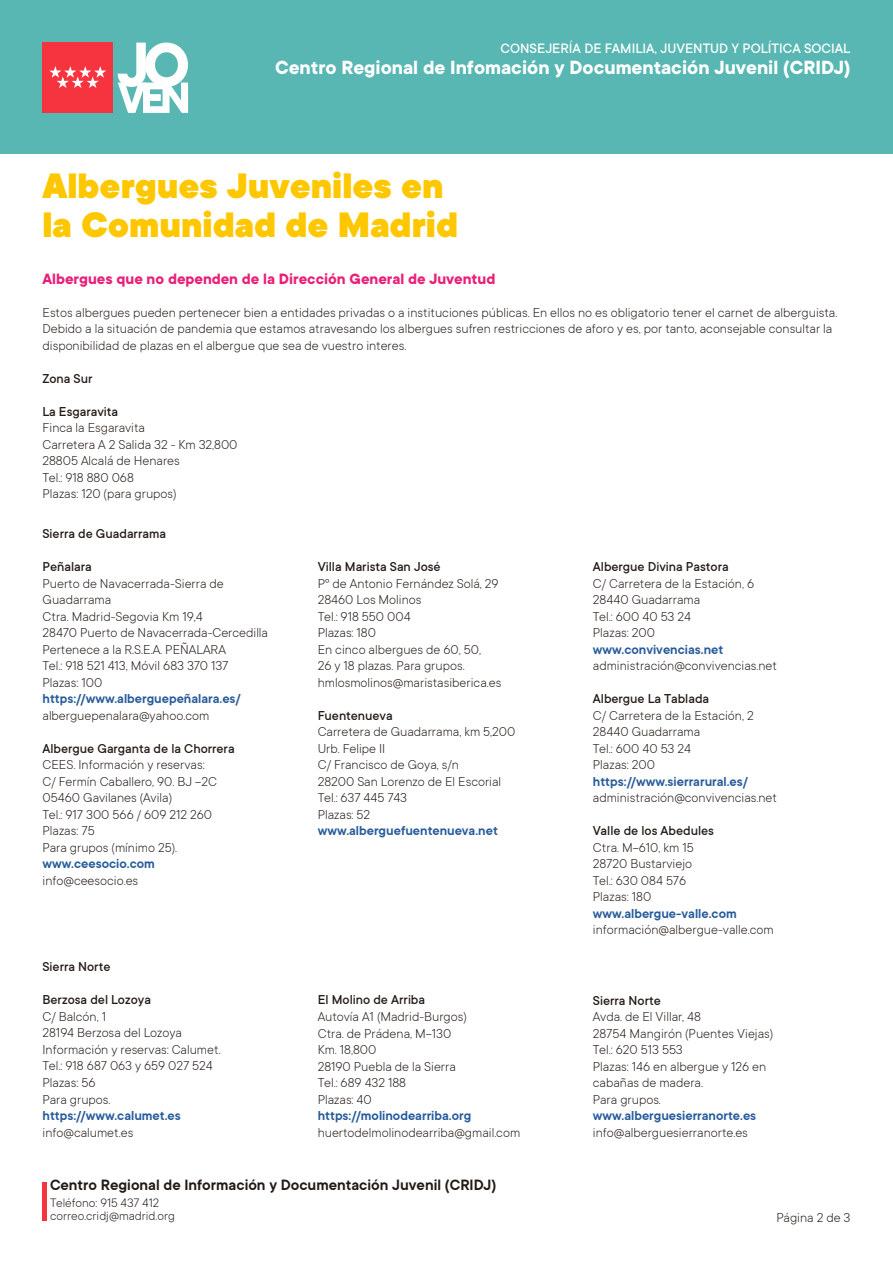
<style>
.page{position:relative;width:893px;height:1263px;background:#fff}
.page>*{position:absolute;margin:0;border:0;box-sizing:border-box;transform-origin:0 0}
.t1{font:900 39px/39px "TT Commons";color:#ffc700}
.t2{font:700 21px "TT Commons";color:#fff}
.t3{font:600 16.5px "TT Commons";color:#211915}
.t4{font:700 16.5px "TT Commons";color:#e91f77}
.t5{font:500 15px "TT Commons";color:#fff}
.t6{font:300 14.25px/16.5px "TT Commons";color:#211915}
.t7{font:600 14.25px "TT Commons";color:#275b9b}
.t8{font:500 14.25px "TT Commons";color:#211915}
.t9{font:300 13.5px/13.5px "TT Commons";color:#211915}
</style>
<div class="page">
<div style="left:0;top:0;width:893px;height:153px;background:#59b7b3"></div>
<div style="left:43px;top:43px;width:70px;height:70px;background:#f6343f"></div>
<svg style="left:49px;top:66px;width:57px;height:22px"></svg>
<svg style="left:118px;top:43px;width:70px;height:70px"></svg>
<hr style="left:43px;top:1182px;width:4px;height:38px;background:#f6343f">
<p class="t5" style="left:501px;top:40px;width:351px">CONSEJERÍA DE FAMILIA, JUVENTUD Y POLÍTICA SOCIAL</p>
<h2 class="t2" style="left:275px;top:56px;width:577px">Centro Regional de Infomación y Documentación Juvenil (CRIDJ)</h2>
<h1 class="t1" style="left:43px;top:167px;width:417px">Albergues Juveniles en la Comunidad de Madrid</h1>
<p class="t4" style="left:43px;top:270px;width:454px">Albergues que no dependen de la Dirección General de Juventud</p>
<p class="t6" style="left:43px;top:304px;width:796px">Estos albergues pueden pertenecer bien a entidades privadas o a instituciones públicas. En ellos no es obligatorio tener el carnet de alberguista.<br>Debido a la situación de pandemia que estamos atravesando los albergues sufren restricciones de aforo y es, por tanto, aconsejable consultar la disponibilidad de plazas en el albergue que sea de vuestro interes.</p>
<p class="t8" style="left:43px;top:371px;width:52px">Zona Sur</p>
<p class="t8" style="left:43px;top:404px;width:77px">La Esgaravita</p>
<p class="t6" style="left:43px;top:420px;width:197px">Finca la Esgaravita<br>Carretera A 2 Salida 32 - Km 32,800<br>28805 Alcalá de Henares<br>Tel.: 918 880 068<br>Plazas: 120 (para grupos)</p>
<p class="t8" style="left:43px;top:526px;width:125px">Sierra de Guadarrama</p>
<p class="t8" style="left:43px;top:559px;width:51px">Peñalara</p>
<p class="t6" style="left:43px;top:575px;width:227px">Puerto de Navacerrada-Sierra de<br>Guadarrama<br>Ctra. Madrid-Segovia Km 19,4<br>28470 Puerto de Navacerrada-Cercedilla<br>Pertenece a la R.S.E.A. PEÑALARA<br>Tel.: 918 521 413, Móvil 683 370 137<br>Plazas: 100</p>
<p class="t7" style="left:43px;top:691px;width:200px">https://www.alberguepeñalara.es/</p>
<p class="t6" style="left:43px;top:707px;width:168px">alberguepenalara@yahoo.com</p>
<p class="t8" style="left:43px;top:741px;width:194px">Albergue Garganta de la Chorrera</p>
<p class="t6" style="left:43px;top:757px;width:176px">CEES. Información y reservas:<br>C/ Fermín Caballero, 90. BJ -2C<br>05460 Gavilanes (Avila)<br>Tel.: 917 300 566 / 609 212 260<br>Plazas: 75<br>Para grupos (mínimo 25).</p>
<p class="t7" style="left:43px;top:856px;width:114px">www.ceesocio.com</p>
<p class="t6" style="left:43px;top:872px;width:97px">info@ceesocio.es</p>
<p class="t8" style="left:43px;top:959px;width:69px">Sierra Norte</p>
<p class="t8" style="left:43px;top:992px;width:110px">Berzosa del Lozoya</p>
<p class="t6" style="left:43px;top:1008px;width:180px">C/ Balcón, 1<br>28194 Berzosa del Lozoya<br>Información y reservas: Calumet.<br>Tel.: 918 687 063 y 659 027 524<br>Plazas: 56<br>Para grupos.</p>
<p class="t7" style="left:43px;top:1108px;width:140px">https://www.calumet.es</p>
<p class="t6" style="left:43px;top:1124px;width:92px">info@calumet.es</p>
<p class="t8" style="left:318px;top:559px;width:124px">Villa Marista San José</p>
<p class="t6" style="left:318px;top:575px;width:185px">Pº de Antonio Fernández Solá, 29<br>28460 Los Molinos<br>Tel.: 918 550 004<br>Plazas: 180<br>En cinco albergues de 60, 50,<br>26 y 18 plazas. Para grupos. hmlosmolinos@maristasiberica.es</p>
<p class="t8" style="left:318px;top:708px;width:77px">Fuentenueva</p>
<p class="t6" style="left:318px;top:724px;width:199px">Carretera de Guadarrama, km 5,200<br>Urb. Felipe II<br>C/ Francisco de Goya, s/n<br>28200 San Lorenzo de El Escorial<br>Tel.: 637 445 743<br>Plazas: 52</p>
<p class="t7" style="left:318px;top:823px;width:182px">www.alberguefuentenueva.net</p>
<p class="t8" style="left:318px;top:992px;width:109px">El Molino de Arriba</p>
<p class="t6" style="left:318px;top:1008px;width:151px">Autovía A1 (Madrid-Burgos)<br>Ctra. de Prádena, M-130<br>Km. 18,800<br>28190 Puebla de la Sierra<br>Tel.: 689 432 188<br>Plazas: 40</p>
<p class="t7" style="left:318px;top:1108px;width:155px">https://molinodearriba.org</p>
<p class="t6" style="left:318px;top:1124px;width:204px">huertodelmolinodearriba@gmail.com</p>
<p class="t3" style="left:50px;top:1175px;width:448px">Centro Regional de Información y Documentación Juvenil (CRIDJ)</p>
<p class="t9" style="left:50px;top:1196px;width:126px">Teléfono: 915 437 412 correo.cridj@madrid.org</p>
<p class="t8" style="left:593px;top:559px;width:137px">Albergue Divina Pastora</p>
<p class="t6" style="left:593px;top:575px;width:163px">C/ Carretera de la Estación, 6<br>28440 Guadarrama<br>Tel.: 600 40 53 24<br>Plazas: 200</p>
<p class="t7" style="left:593px;top:642px;width:132px">www.convivencias.net</p>
<p class="t6" style="left:593px;top:658px;width:186px">administración@convivencias.net</p>
<p class="t8" style="left:593px;top:691px;width:118px">Albergue La Tablada</p>
<p class="t6" style="left:593px;top:707px;width:162px">C/ Carretera de la Estación, 2<br>28440 Guadarrama<br>Tel.: 600 40 53 24<br>Plazas: 200</p>
<p class="t7" style="left:593px;top:774px;width:157px">https://www.sierrarural.es/</p>
<p class="t6" style="left:593px;top:790px;width:186px">administración@convivencias.net</p>
<p class="t8" style="left:593px;top:823px;width:123px">Valle de los Abedules</p>
<p class="t6" style="left:593px;top:839px;width:102px">Ctra. M-610, km 15<br>28720 Bustarviejo<br>Tel.: 630 084 576<br>Plazas: 180</p>
<p class="t7" style="left:593px;top:906px;width:145px">www.albergue-valle.com</p>
<p class="t6" style="left:593px;top:922px;width:182px">información@albergue-valle.com</p>
<p class="t8" style="left:593px;top:992px;width:69px">Sierra Norte</p>
<p class="t6" style="left:593px;top:1008px;width:182px">Avda. de El Villar, 48<br>28754 Mangirón (Puentes Viejas)<br>Tel.: 620 513 553<br>Plazas: 146 en albergue y 126 en cabañas de madera.<br>Para grupos.</p>
<p class="t7" style="left:593px;top:1108px;width:165px">www.alberguesierranorte.es</p>
<p class="t6" style="left:593px;top:1124px;width:157px">info@alberguesierranorte.es</p>
<p class="t6" style="left:776px;top:1209px;width:76px">Página 2 de 3</p>
</div>
